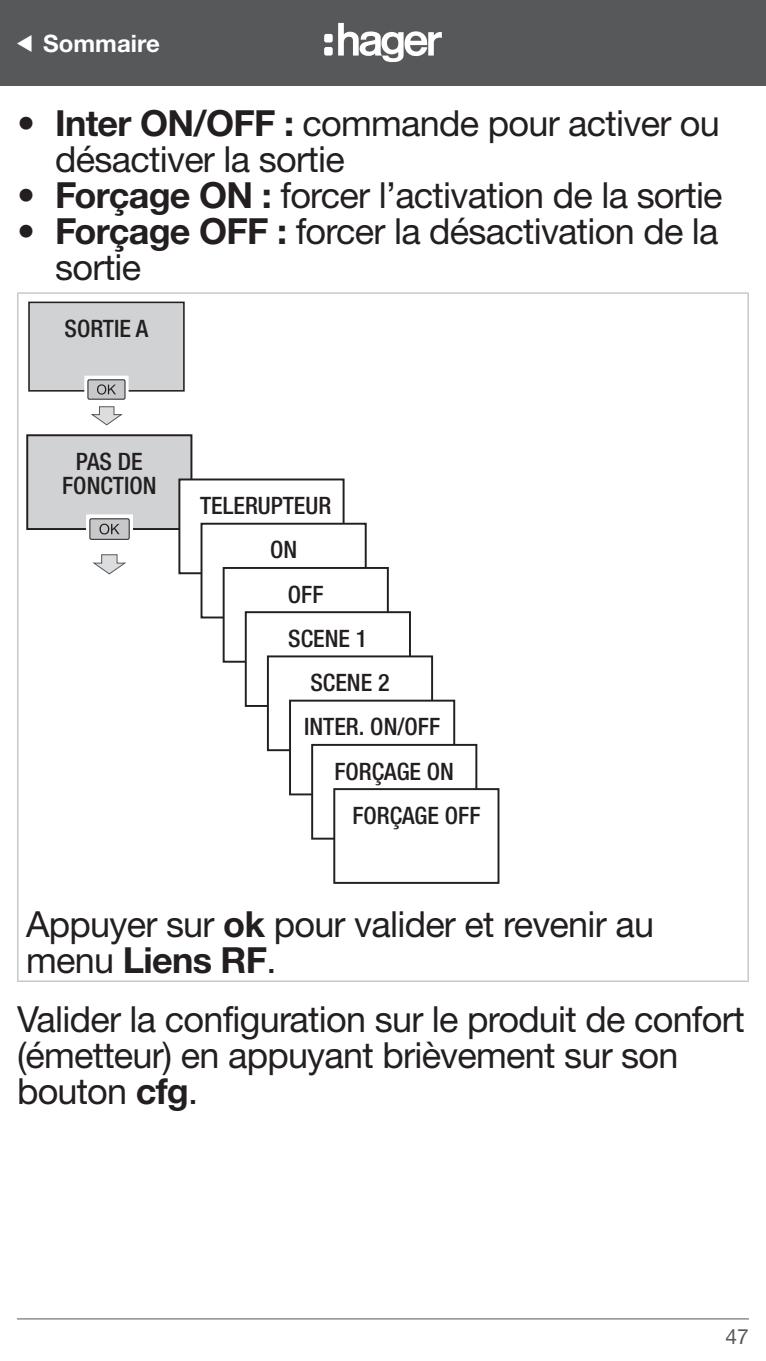
<style>
.page{position:relative;width:766px;height:1361px;background:#fff}
.page>*{position:absolute;margin:0;border:0;box-sizing:border-box;transform-origin:0 0}
.t1{font:36px/36px "Helvetica Neue LTW1 G";letter-spacing:-.02em;color:#231f20}
.t2{font:500 condensed 24px/24px "Helvetica Neue LT Com";color:#231f20;text-align:center}
.t3{font:700 24px "Helvetica Neue LTW1 G";color:#fff}
.t4{font:21px "Helvetica Neue LTW1 G";color:#57585a}
.s1{font-weight:700}
</style>
<div class="page">
<hr style="left:17px;top:1318px;width:731px;height:1px;background:#57585a">
<div style="left:0;top:0;width:765px;height:85px;background:#57585a"></div>
<svg style="left:324px;top:23px;width:117px;height:39px"></svg>
<hr style="left:17px;top:292px;width:731px;height:2px;background:#c7c8ca">
<hr style="left:17px;top:294px;width:2px;height:686px;background:#c7c8ca">
<hr style="left:747px;top:294px;width:1px;height:686px;background:#c7c8ca">
<hr style="left:17px;top:980px;width:731px;height:2px;background:#c7c8ca">
<div style="left:27px;top:435px;width:164px;height:94px;background:#d1d2d4"></div>
<div style="left:26px;top:434px;width:166px;height:96px;border:2px solid #231f20"></div>
<svg style="left:86px;top:514px;width:47px;height:26px"></svg>
<svg style="left:92px;top:554px;width:34px;height:21px"></svg>
<div style="left:29px;top:302px;width:155px;height:89px;background:#d1d2d4"></div>
<div style="left:28px;top:302px;width:157px;height:90px;border:2px solid #231f20"></div>
<svg style="left:84px;top:376px;width:44px;height:50px"></svg>
<div style="left:179px;top:479px;width:164px;height:94px;background:#fff"></div>
<div style="left:178px;top:478px;width:166px;height:96px;border:2px solid #231f20"></div>
<div style="left:201px;top:524px;width:164px;height:93px;background:#fff"></div>
<div style="left:200px;top:523px;width:166px;height:95px;border:2px solid #231f20"></div>
<div style="left:223px;top:568px;width:165px;height:94px;background:#fff"></div>
<div style="left:222px;top:567px;width:166px;height:96px;border:2px solid #231f20"></div>
<div style="left:246px;top:612px;width:164px;height:94px;background:#fff"></div>
<div style="left:245px;top:611px;width:166px;height:96px;border:2px solid #231f20"></div>
<div style="left:268px;top:656px;width:164px;height:94px;background:#fff"></div>
<div style="left:267px;top:655px;width:166px;height:96px;border:2px solid #231f20"></div>
<div style="left:290px;top:700px;width:164px;height:94px;background:#fff"></div>
<div style="left:289px;top:699px;width:166px;height:96px;border:2px solid #231f20"></div>
<div style="left:312px;top:745px;width:164px;height:93px;background:#fff"></div>
<div style="left:311px;top:744px;width:166px;height:95px;border:2px solid #231f20"></div>
<div style="left:334px;top:789px;width:164px;height:94px;background:#fff"></div>
<div style="left:333px;top:788px;width:166px;height:96px;border:2px solid #231f20"></div>
<p class="t3" style="left:43px;top:28px;width:118px">Sommaire</p>
<p class="t1" style="left:55px;top:105px;width:666px;text-indent:-38px"><span class="s1">• Inter ON/OFF :</span> commande pour activer ou désactiver la sortie</p>
<p class="t1" style="left:17px;top:177px;width:707px"><span class="s1">• Forçage ON :</span> forcer l’activation de la sortie</p>
<p class="t1" style="left:55px;top:213px;width:664px;text-indent:-38px"><span class="s1">• Forçage OFF :</span> forcer la désactivation de la sortie</p>
<p class="t2" style="left:65px;top:316px;width:85px">SORTIE A</p>
<p class="t2" style="left:62px;top:449px;width:96px">PAS DE<br>FONCTION</p>
<p class="t2" style="left:270px;top:483px;width:63px;line-height:44.1px;text-align:left;text-indent:-70px">TELERUPTEUR<br>ON</p>
<p class="t2" style="left:288px;top:582px;width:37px">OFF</p>
<p class="t2" style="left:288px;top:626px;width:81px">SCENE 1</p>
<p class="t2" style="left:310px;top:670px;width:81px">SCENE 2</p>
<p class="t2" style="left:304px;top:714px;width:137px">INTER. ON/OFF</p>
<p class="t2" style="left:334px;top:759px;width:121px">FORÇAGE ON</p>
<p class="t2" style="left:352px;top:803px;width:130px">FORÇAGE OFF</p>
<p class="t1" style="left:26px;top:905px;width:629px">Appuyer sur <span class="s1">ok</span> pour valider et revenir au menu <span class="s1">Liens RF</span>.</p>
<p class="t1" style="left:17px;top:1000px;width:729px">Valider la configuration sur le produit de confort (émetteur) en appuyant brièvement sur son bouton <span class="s1">cfg</span>.</p>
<p class="t4" style="left:725px;top:1323px;width:25px">47</p>
</div>
